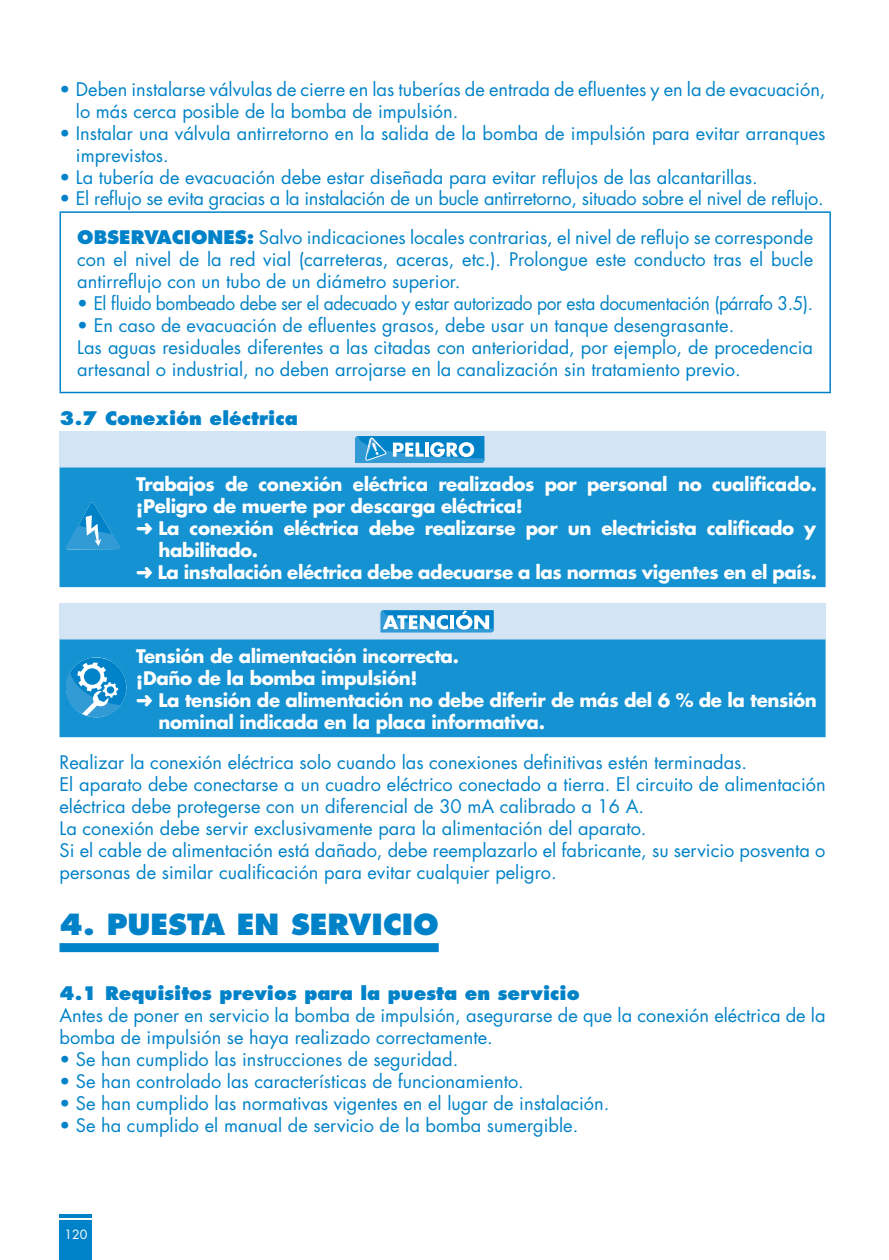
<style>
.page{position:relative;width:889px;height:1260px;background:#fff}
.page>*{position:absolute;margin:0;border:0;box-sizing:border-box;transform-origin:0 0}
.t1{font:800 28.35px "Futura Std";color:#0082c8}
.t2{font:18.15px/21.9px "Futura Std";color:#0082c8}
.t3{font:700 18.15px "Futura Std";letter-spacing:-.02em;color:#fff}
.t4{font:18.15px/38.8px "Futura Std";letter-spacing:-.02em;color:#0082c8;text-align:center}
.t5{font:800 18.15px "Futura Std";color:#0082c8}
.t6{font:12.45px "Futura Std";color:#fff}
.s1{font-weight:800}
</style>
<div class="page">
<div style="left:59px;top:1220px;width:33px;height:39px;background:#0082c8"></div>
<svg style="left:59px;top:1214px;width:33px;height:3px"></svg>
<div style="left:59px;top:943px;width:379px;height:9px;background:#0082c8"></div>
<hr style="left:59px;top:211px;width:771px;height:2px;background:#0082c8">
<hr style="left:59px;top:213px;width:2px;height:179px;background:#0082c8">
<hr style="left:829px;top:213px;width:1px;height:179px;background:#0082c8">
<hr style="left:59px;top:392px;width:771px;height:1px;background:#0082c8">
<div style="left:59px;top:431px;width:766px;height:36px;background:#d3e4f4"></div>
<div style="left:59px;top:467px;width:766px;height:120px;background:#1592d1"></div>
<svg style="left:66px;top:502px;width:54px;height:47px;background:#2b9ad4"></svg>
<div style="left:59px;top:603px;width:766px;height:36px;background:#d3e4f4"></div>
<div style="left:59px;top:639px;width:766px;height:98px;background:#1592d1"></div>
<svg style="left:66px;top:657px;width:60px;height:60px;background:#3ea1d6"></svg>
<svg style="left:355px;top:436px;width:129px;height:27px;background:#4aa6d8"></svg>
<svg style="left:380px;top:610px;width:113px;height:22px;background:#67b4de"></svg>
<p class="t2" style="left:76px;top:78px;width:750px;text-indent:-16px">• Deben instalarse válvulas de cierre en las tuberías de entrada de efluentes y en la de evacuación, lo más cerca posible de la bomba de impulsión.</p>
<p class="t2" style="left:76px;top:122px;width:750px;text-indent:-16px">• Instalar una válvula antirretorno en la salida de la bomba de impulsión para evitar arranques imprevistos.</p>
<p class="t2" style="left:59px;top:166px;width:699px">• La tubería de evacuación debe estar diseñada para evitar reflujos de las alcantarillas.</p>
<p class="t4" style="left:59px;top:179px;width:765px">• El reflujo se evita gracias a la instalación de un bucle antirretorno, situado sobre el nivel de reflujo.<br><span class="s1">OBSERVACIONES:</span> Salvo indicaciones locales contrarias, el nivel de reflujo se corresponde</p>
<p class="t2" style="left:77px;top:249px;width:737px">con el nivel de la red vial (carreteras, aceras, etc.). Prolongue este conducto tras el bucle antirreflujo con un tubo de un diámetro superior.</p>
<p class="t4" style="left:77px;top:284px;width:737px">• El fluido bombeado debe ser el adecuado y estar autorizado por esta documentación (párrafo 3.5).</p>
<p class="t2" style="left:77px;top:314px;width:737px">• En caso de evacuación de efluentes grasos, debe usar un tanque desengrasante.<br>Las aguas residuales diferentes a las citadas con anterioridad, por ejemplo, de procedencia artesanal o industrial, no deben arrojarse en la canalización sin tratamiento previo.</p>
<p class="t5" style="left:59px;top:407px;width:240px">3.7 Conexión eléctrica</p>
<p class="t3" style="left:136px;top:472px;width:682px">Trabajos de conexión eléctrica realizados por personal no cualificado.</p>
<p class="t3" style="left:136px;top:494px;width:388px">¡Peligro de muerte por descarga eléctrica!</p>
<p class="t3" style="left:136px;top:516px;width:681px">➜ La conexión eléctrica debe realizarse por un electricista calificado y</p>
<p class="t3" style="left:158px;top:538px;width:101px">habilitado.</p>
<p class="t3" style="left:136px;top:559px;width:682px">➜ La instalación eléctrica debe adecuarse a las normas vigentes en el país.</p>
<p class="t3" style="left:136px;top:644px;width:324px">Tensión de alimentación incorrecta.</p>
<p class="t3" style="left:136px;top:666px;width:283px">¡Daño de la bomba impulsión!</p>
<p class="t3" style="left:136px;top:688px;width:682px">➜ La tensión de alimentación no debe diferir de más del 6 % de la tensión</p>
<p class="t3" style="left:158px;top:709px;width:388px">nominal indicada en la placa informativa.</p>
<p class="t2" style="left:59px;top:751px;width:767px">Realizar la conexión eléctrica solo cuando las conexiones definitivas estén terminadas.<br>El aparato debe conectarse a un cuadro eléctrico conectado a tierra. El circuito de alimentación eléctrica debe protegerse con un diferencial de 30 mA calibrado a 16 A.<br>La conexión debe servir exclusivamente para la alimentación del aparato.<br>Si el cable de alimentación está dañado, debe reemplazarlo el fabricante, su servicio posventa o personas de similar cualificación para evitar cualquier peligro.</p>
<h1 class="t1" style="left:59px;top:905px;width:380px">4. PUESTA EN SERVICIO</h1>
<p class="t5" style="left:59px;top:981px;width:521px">4.1 Requisitos previos para la puesta en servicio</p>
<p class="t2" style="left:59px;top:1004px;width:767px">Antes de poner en servicio la bomba de impulsión, asegurarse de que la conexión eléctrica de la bomba de impulsión se haya realizado correctamente.</p>
<p class="t2" style="left:59px;top:1048px;width:400px">• Se han cumplido las instrucciones de seguridad.</p>
<p class="t2" style="left:59px;top:1070px;width:466px">• Se han controlado las características de funcionamiento.</p>
<p class="t2" style="left:59px;top:1092px;width:551px">• Se han cumplido las normativas vigentes en el lugar de instalación.</p>
<p class="t2" style="left:59px;top:1113px;width:520px">• Se ha cumplido el manual de servicio de la bomba sumergible.</p>
<p class="t6" style="left:64px;top:1226px;width:24px">120</p>
</div>
